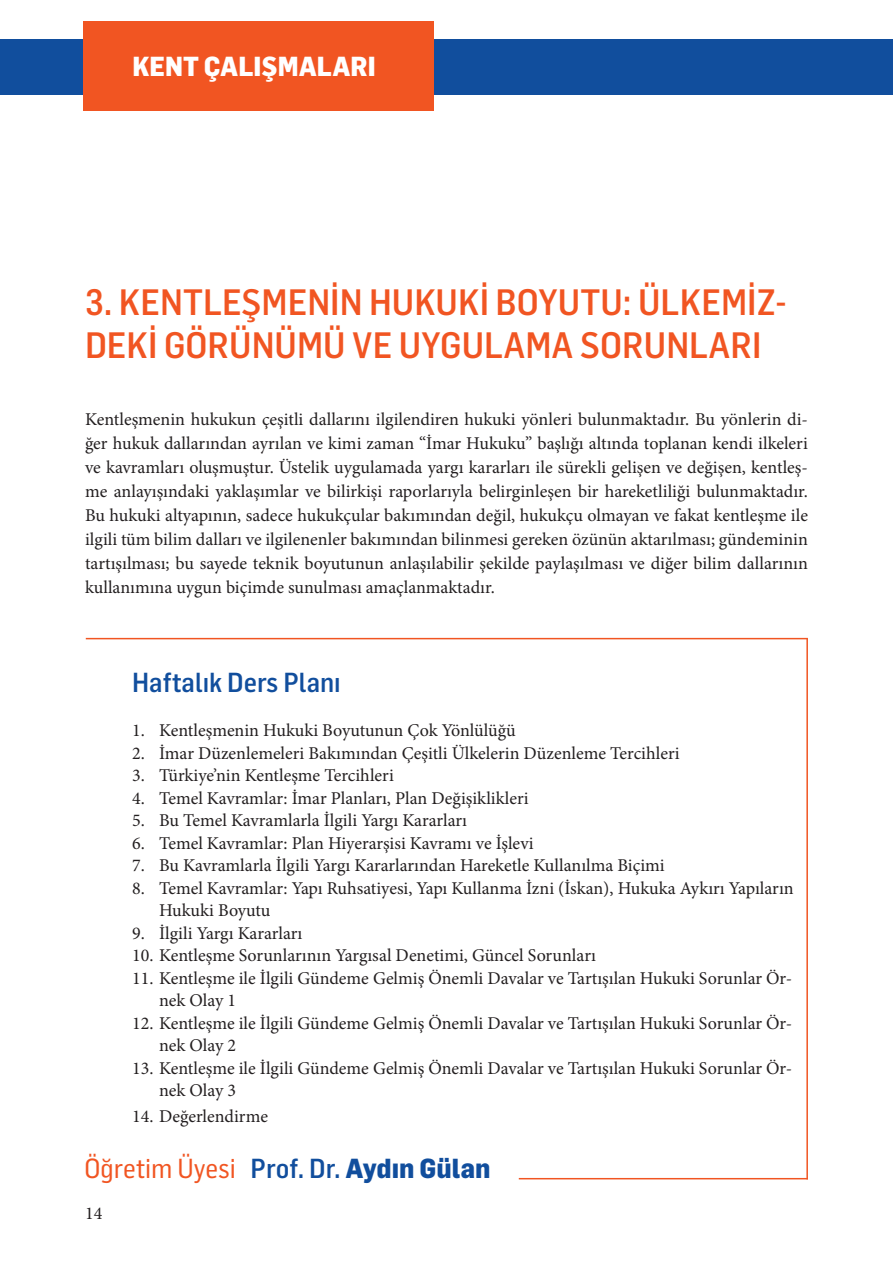
<style>
.page{position:relative;width:893px;height:1263px;background:#fff}
.page>*{position:absolute;margin:0;border:0;box-sizing:border-box;transform-origin:0 0}
.t1{font:500 36px/43.2px "Flama Semicondensed";color:#f15522}
.t2{font:27px "Flama Semicondensed Basic";color:#f15522}
.t3{font:500 27px "Flama Semicondensed";color:#114e9d}
.t4{font:800 27px "Flama Semicondensed";color:#fff}
.t5{font:18px/24px "Minion Pro";color:#231f20}
.s1{font-family:"Flama Semicondensed";font-weight:500;color:#114e9d}
.s2{font-family:"Flama Semicondensed";font-weight:800;color:#114e9d}
</style>
<div class="page">
<div style="left:0;top:39px;width:893px;height:56px;background:#114e9d"></div>
<div style="left:83px;top:21px;width:351px;height:90px;background:#f15522"></div>
<hr style="left:806px;top:639px;width:2px;height:540px;background:#f15522">
<hr style="left:86px;top:638px;width:722px;height:1px;background:#f15522">
<hr style="left:519px;top:1178px;width:289px;height:1px;background:#f15522">
<h2 class="t4" style="left:132px;top:48px;width:245px">KENT ÇALIŞMALARI</h2>
<h1 class="t1" style="left:85px;top:279px;width:703px">3. KENTLEŞMENİN HUKUKİ BOYUTU: ÜLKEMİZ-<br>DEKİ GÖRÜNÜMÜ VE UYGULAMA SORUNLARI</h1>
<p class="t5" style="left:85px;top:408px;width:724px;text-align:justify">Kentleşmenin hukukun çeşitli dallarını ilgilendiren hukuki yönleri bulunmaktadır. Bu yönlerin di&shy;ğer hukuk dallarından ayrılan ve kimi zaman “İmar Hukuku” başlığı altında toplanan kendi ilkeleri ve kavramları oluşmuştur. Üstelik uygulamada yargı kararları ile sürekli gelişen ve değişen, kentleş&shy;me anlayışındaki yaklaşımlar ve bilirkişi raporlarıyla belirginleşen bir hareketliliği bulunmaktadır.<br>Bu hukuki altyapının, sadece hukukçular bakımından değil, hukukçu olmayan ve fakat kentleşme ile ilgili tüm bilim dalları ve ilgilenenler bakımından bilinmesi gereken özünün aktarılması; gündeminin tartışılması; bu sayede teknik boyutunun anlaşılabilir şekilde paylaşılması ve diğer bilim dallarının kullanımına uygun biçimde sunulması amaçlanmaktadır.</p>
<h2 class="t3" style="left:132px;top:665px;width:210px">Haftalık Ders Planı</h2>
<p class="t5" style="left:132px;top:719px;width:385px">1. Kentleşmenin Hukuki Boyutunun Çok Yönlülüğü</p>
<p class="t5" style="left:132px;top:741px;width:549px">2. İmar Düzenlemeleri Bakımından Çeşitli Ülkelerin Düzenleme Tercihleri</p>
<p class="t5" style="left:132px;top:764px;width:263px">3. Türkiye’nin Kentleşme Tercihleri</p>
<p class="t5" style="left:132px;top:786px;width:398px">4. Temel Kavramlar: İmar Planları, Plan Değişiklikleri</p>
<p class="t5" style="left:132px;top:809px;width:336px">5. Bu Temel Kavramlarla İlgili Yargı Kararları</p>
<p class="t5" style="left:132px;top:831px;width:403px">6. Temel Kavramlar: Plan Hiyerarşisi Kavramı ve İşlevi</p>
<p class="t5" style="left:132px;top:854px;width:534px">7. Bu Kavramlarla İlgili Yargı Kararlarından Hareketle Kullanılma Biçimi</p>
<p class="t5" style="left:159px;top:877px;width:636px;line-height:22.5px;text-indent:-27px">8. Temel Kavramlar: Yapı Ruhsatiyesi, Yapı Kullanma İzni (İskan), Hukuka Aykırı Yapıların<br>Hukuki Boyutu</p>
<p class="t5" style="left:132px;top:921px;width:172px">9. İlgili Yargı Kararları</p>
<p class="t5" style="left:132px;top:944px;width:465px">10. Kentleşme Sorunlarının Yargısal Denetimi, Güncel Sorunları</p>
<p class="t5" style="left:159px;top:967px;width:635px;line-height:22.5px;text-indent:-27px">11. Kentleşme ile İlgili Gündeme Gelmiş Önemli Davalar ve Tartışılan Hukuki Sorunlar Ör&shy;nek Olay 1</p>
<p class="t5" style="left:159px;top:1012px;width:635px;line-height:22.5px;text-indent:-27px">12. Kentleşme ile İlgili Gündeme Gelmiş Önemli Davalar ve Tartışılan Hukuki Sorunlar Ör&shy;nek Olay 2</p>
<p class="t5" style="left:159px;top:1057px;width:635px;line-height:22.5px;text-indent:-27px">13. Kentleşme ile İlgili Gündeme Gelmiş Önemli Davalar ve Tartışılan Hukuki Sorunlar Ör&shy;nek Olay 3</p>
<p class="t5" style="left:132px;top:1104px;width:137px">14. Değerlendirme</p>
<h2 class="t2" style="left:84px;top:1151px;width:408px">Öğretim Üyesi <span class="s1">Prof. Dr.</span> <span class="s2">Aydın Gülan</span></h2>
<p class="t5" style="left:85px;top:1201px;width:19px">14</p>
</div>
